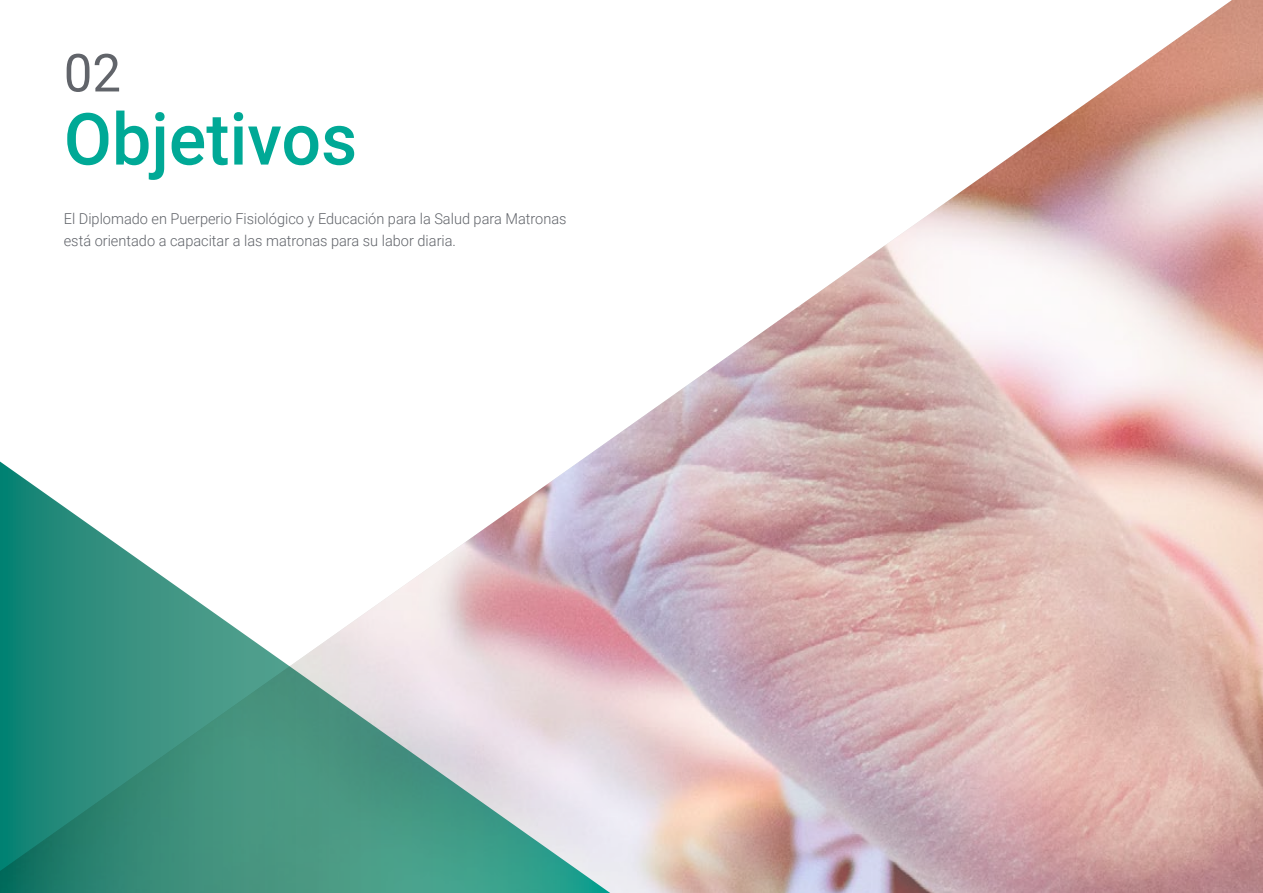
<style>
.page{position:relative;width:1263px;height:893px;background:#fff}
.page>*{position:absolute;margin:0;border:0;box-sizing:border-box;transform-origin:0 0}
.t1{font:500 72px "Roboto";color:#00a996}
.t2{font:52.5px "Roboto";color:#61646a}
.t3{font:300 15px/22.5px "Roboto";color:#61646a}
</style>
<div class="page">
<img style="left:601px;top:0;width:662px;height:893px">
<svg style="left:0;top:446px;width:640px;height:447px"></svg>
<h2 class="t2" style="left:64px;top:36px;width:59px">02</h2>
<h1 class="t1" style="left:64px;top:89px;width:295px">Objetivos</h1>
<p class="t3" style="left:64px;top:207px;width:504px">El Diplomado en Puerperio Fisiológico y Educación para la Salud para Matronas está orientado a capacitar a las matronas para su labor diaria.</p>
</div>
